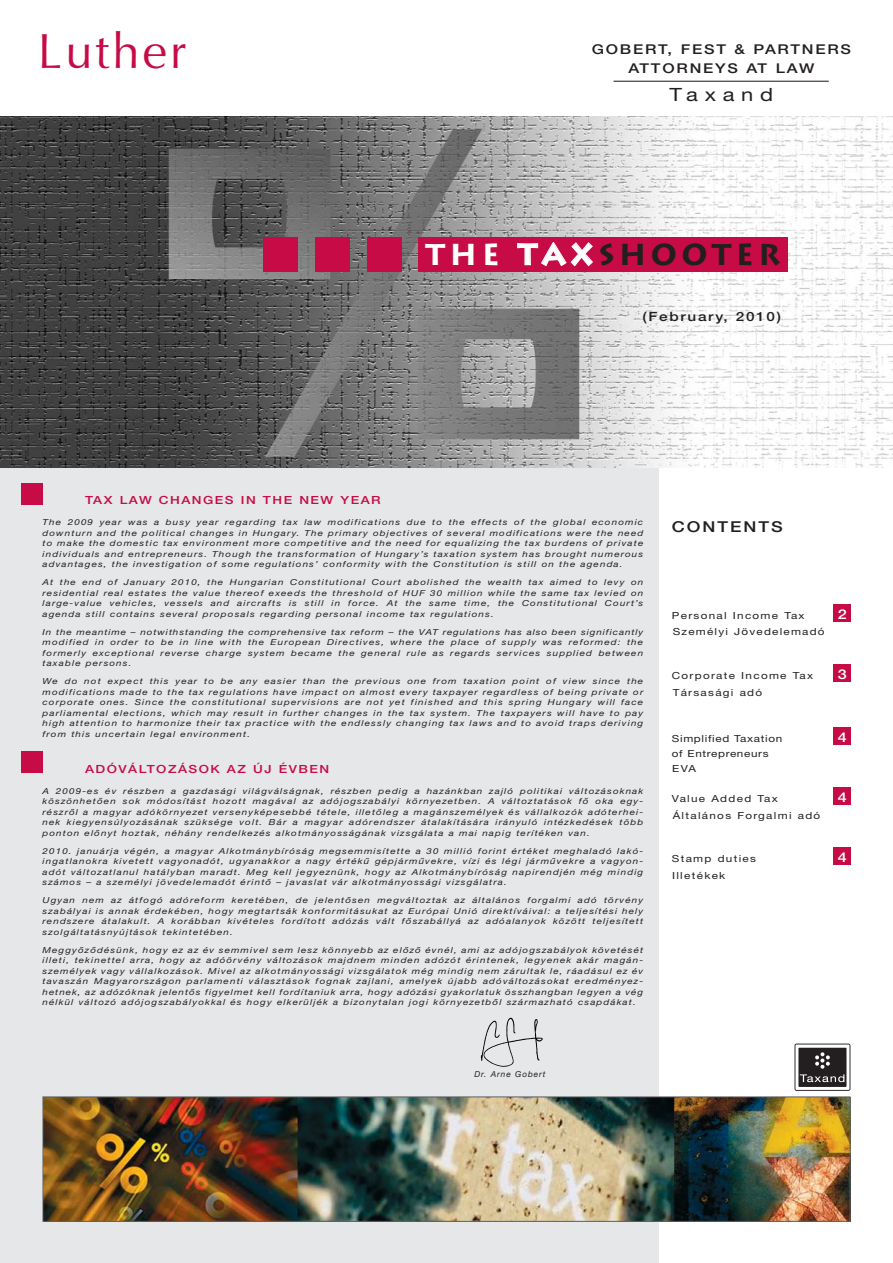
<style>
.page{position:relative;width:893px;height:1263px;background:#fff}
.page>*{position:absolute;margin:0;border:0;box-sizing:border-box;transform-origin:0 0}
.t1{font:49.5px "Optima H";letter-spacing:.055em;color:#c60b46}
.t2{font:30px "Lithos H Bold";letter-spacing:.145em;color:#231f20}
.t3{font:18.3px "Helvetica Neue HIB";letter-spacing:.305em;color:#231f20;scale:1.2 1}
.t4{font:500 15px "Helvetica Neue HI";letter-spacing:.11em;color:#231f20;scale:1.2 1}
.t5{font:500 13.5px/19.5px "Helvetica Neue HI";letter-spacing:.11em;color:#231f20;text-align:center;scale:1.2 1}
.t6{font:500 13.5px "Helvetica Neue HI";color:#fff;scale:1.2 1}
.t7{font:500 12.75px "Helvetica Neue HI";letter-spacing:.11em;color:#231f20;scale:1.2 1}
.t8{font:500 11.25px "Helvetica Neue HI";letter-spacing:.11em;color:#c60b46;scale:1.2 1}
.t9{font:9.75px "Helvetica Neue HIB";letter-spacing:.11em;color:#231f20;scale:1.2 1}
.t10{font:9.75px "Helvetica Neue HIB";letter-spacing:.055em;color:#231f20;scale:1.2 1}
.t11{font:italic 8.25px/10.5px "Helvetica Neue H";letter-spacing:.11em;color:#231f20;text-align:justify;scale:1.2 1}
.t12{font:italic 8.25px "Helvetica Neue H";letter-spacing:.11em;color:#231f20}
.s1{color:#fff}
</style>
<div class="page">
<div style="left:0;top:136px;width:659px;height:1127px;background:#e6e7e8"></div>
<img style="left:0;top:116px;width:892px;height:352px">
<div style="left:418px;top:238px;width:369px;height:34px;background:#c60b46"></div>
<div style="left:367px;top:238px;width:34px;height:34px;background:#c60b46"></div>
<div style="left:315px;top:238px;width:34px;height:34px;background:#c60b46"></div>
<div style="left:263px;top:238px;width:34px;height:34px;background:#c60b46"></div>
<div style="left:833px;top:605px;width:17px;height:17px;background:#c60b46"></div>
<div style="left:833px;top:665px;width:17px;height:17px;background:#c60b46"></div>
<div style="left:833px;top:728px;width:17px;height:17px;background:#c60b46"></div>
<div style="left:833px;top:788px;width:17px;height:17px;background:#c60b46"></div>
<div style="left:833px;top:848px;width:17px;height:17px;background:#c60b46"></div>
<div style="left:21px;top:483px;width:22px;height:21px;background:#c60b46"></div>
<div style="left:21px;top:751px;width:22px;height:21px;background:#c60b46"></div>
<img style="left:45px;top:1098px;width:803px;height:122px">
<div style="left:43px;top:1096px;width:807px;height:126px;border:1px solid #5f6062"></div>
<hr style="left:613px;top:81px;width:216px;height:1px;background:#231f20">
<img style="left:480px;top:1017px;width:63px;height:50px">
<svg style="left:794px;top:1043px;width:56px;height:48px"></svg>
<h1 class="t1" style="left:38px;top:31px;width:150px">Luther</h1>
<h3 class="t5" style="left:592px;top:40px;width:218px">GOBERT, FEST &amp; PARTNERS<br>ATTORNEYS AT LAW</h3>
<h3 class="t3" style="left:669px;top:87px;width:88px">Taxand</h3>
<h2 class="t2" style="left:426px;top:237px;width:356px"><span class="s1">THE TAX</span>SHOOTER</h2>
<h3 class="t7" style="left:642px;top:312px;width:117px">(February, 2010)</h3>
<h3 class="t8" style="left:85px;top:496px;width:248px">TAX LAW CHANGES IN THE NEW YEAR</h3>
<p class="t11" style="left:43px;top:518px;width:502px">The 2009 year was a busy year regarding tax law modifications due to the effects of the global economic downturn and the political changes in Hungary. The primary objectives of several modifications were the need to make the domestic tax environment more competitive and the need for equalizing the tax burdens of private individuals and entrepreneurs. Though the transformation of Hungary’s taxation system has brought numerous advantages, the investigation of some regulations’ conformity with the Constitution is still on the agenda.</p>
<p class="t11" style="left:43px;top:578px;width:502px">At the end of January 2010, the Hungarian Constitutional Court abolished the wealth tax aimed to levy on residential real estates the value thereof exeeds the threshold of HUF 30 million while the same tax levied on large-value vehicles, vessels and aircrafts is still in force. At the same time, the Constitutional Court’s agenda still contains several proposals regarding personal income tax regulations.</p>
<p class="t11" style="left:43px;top:627px;width:502px">In the meantime – notwithstanding the comprehensive tax reform – the VAT regulations has also been significantly modified in order to be in line with the European Directives, where the place of supply was reformed: the formerly exceptional reverse charge system became the general rule as regards services supplied between taxable persons.</p>
<p class="t11" style="left:43px;top:677px;width:502px">We do not expect this year to be any easier than the previous one from taxation point of view since the modifications made to the tax regulations have impact on almost every taxpayer regardless of being private or corporate ones. Since the constitutional supervisions are not yet finished and this spring Hungary will face parliamental elections, which may result in further changes in the tax system. The taxpayers will have to pay high attention to harmonize their tax practice with the endlessly changing tax laws and to avoid traps deriving from this uncertain legal environment.</p>
<h3 class="t8" style="left:85px;top:764px;width:205px">ADÓVÁLTOZÁSOK AZ ÚJ ÉVBEN</h3>
<p class="t11" style="left:43px;top:786px;width:502px">A 2009-es év részben a gazdasági világválságnak, részben pedig a hazánkban zajló politikai változásoknak köszönhetôen sok módosítást hozott magával az adójogszabályi környezetben. A változtatások fô oka egy&shy;részrôl a magyar adókörnyezet versenyképesebbé tétele, illetôleg a magánszemélyek és vállalkozók adóterhei&shy;nek kiegyensúlyozásának szüksége volt. Bár a magyar adórendszer átalakítására irányuló intézkedések több ponton elônyt hoztak, néhány rendelkezés alkotmányosságának vizsgálata a mai napig terítéken van.</p>
<p class="t11" style="left:43px;top:846px;width:502px">2010. januárja végén, a magyar Alkotmánybíróság megsemmisítette a 30 millió forint értéket meghaladó lakó&shy;ingatlanokra kivetett vagyonadót, ugyanakkor a nagy értékû gépjármûvekre, vízi és légi jármûvekre a vagyon&shy;adót változatlanul hatályban maradt. Meg kell jegyeznünk, hogy az Alkotmánybíróság napirendjén még mindig számos – a személyi jövedelemadót érintô – javaslat vár alkotmányossági vizsgálatra.</p>
<p class="t11" style="left:43px;top:896px;width:502px">Ugyan nem az átfogó adóreform keretében, de jelentôsen megváltoztak az általános forgalmi adó törvény szabályai is annak érdekében, hogy megtartsák konformitásukat az Európai Unió direktíváival: a teljesítési hely rendszere átalakult. A korábban kivételes fordított adózás vált fôszabállyá az adóalanyok között teljesített szolgáltatásnyújtások tekintetében.</p>
<p class="t11" style="left:43px;top:945px;width:502px">Meggyôzôdésünk, hogy ez az év semmivel sem lesz könnyebb az elôzô évnél, ami az adójogszabályok követését illeti, tekinettel arra, hogy az adóörvény változások majdnem minden adózót érintenek, legyenek akár magán&shy;személyek vagy vállalkozások. Mivel az alkotmányossági vizsgálatok még mindig nem zárultak le, ráadásul ez év tavaszán Magyarországon parlamenti választások fognak zajlani, amelyek újabb adóváltozásokat eredményez&shy;hetnek, az adózóknak jelentôs figyelmet kell fordítaniuk arra, hogy adózási gyakorlatuk összhangban legyen a vég nélkül változó adójogszabályokkal és hogy elkerüljék a bizonytalan jogi környezetbôl származható csapdákat.</p>
<p class="t12" style="left:475px;top:1071px;width:72px">Dr. Arne Gobert</p>
<h3 class="t4" style="left:672px;top:521px;width:94px">CONTENTS</h3>
<p class="t9" style="left:672px;top:612px;width:112px">Personal Income Tax</p>
<h3 class="t6" style="left:838px;top:609px;width:9px">2</h3>
<p class="t9" style="left:673px;top:628px;width:128px">Személyi Jövedelemadó</p>
<p class="t9" style="left:672px;top:672px;width:119px">Corporate Income Tax</p>
<h3 class="t6" style="left:838px;top:669px;width:9px">3</h3>
<p class="t9" style="left:673px;top:688px;width:76px">Társasági adó</p>
<p class="t10" style="left:672px;top:735px;width:93px">Simplified Taxation</p>
<h3 class="t6" style="left:838px;top:732px;width:9px">4</h3>
<p class="t10" style="left:672px;top:750px;width:82px">of Entrepreneurs</p>
<p class="t9" style="left:672px;top:795px;width:90px">Value Added Tax</p>
<h3 class="t6" style="left:838px;top:792px;width:9px">4</h3>
<p class="t9" style="left:672px;top:765px;width:21px">EVA</p>
<p class="t9" style="left:673px;top:812px;width:125px">Általános Forgalmi adó</p>
<p class="t9" style="left:672px;top:855px;width:72px">Stamp duties</p>
<h3 class="t6" style="left:838px;top:852px;width:9px">4</h3>
<p class="t9" style="left:672px;top:871px;width:46px">Illetékek</p>
</div>
